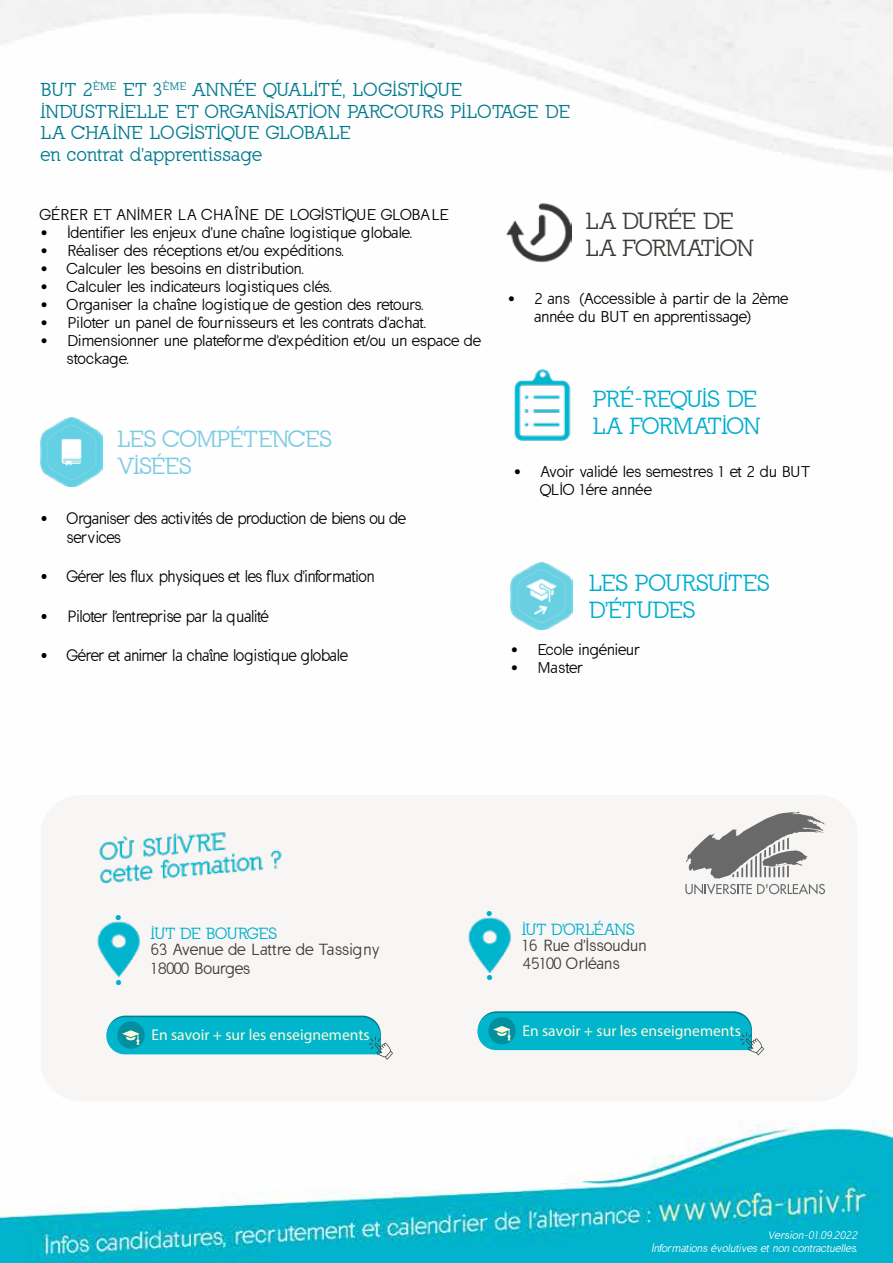
<style>
.page{position:relative;width:893px;height:1263px;background:#fff}
.page>*{position:absolute;margin:0;border:0;box-sizing:border-box;transform-origin:0 0}
.t1{font:22.5px/27px "California";color:#00aecc}
.t2{font:22.5px/27px "California";color:#7bcbe2}
.t3{font:22.5px/27px "California";color:#3d3936}
.t4{font:18px/21.6px "California";letter-spacing:.03em;color:#007a8e}
.t5{font:15.75px/18.9px "California Sans";letter-spacing:.005em;color:#000;scale:.95 1}
.t6{font:15.75px "California Sans";letter-spacing:-.02em;color:#000;scale:.95 1}
.t7{font:15.6px/18.6px "California Sans";color:#3d3936}
.t8{font:15.6px "Myriad Pro";color:#fcfadb}
.t9{font:15.6px "California";color:#00aecc}
.t10{font:15.6px "California Sans";color:#00aecc}
.t11{font:15px/18px "California Sans";letter-spacing:.02em;color:#000}
.t12{font:15px/18px "California Sans";color:#000}
.t13{font:italic 10.5px/12.6px "California Sans";color:#fff;text-align:right}
</style>
<div class="page">
<img style="left:0;top:0;width:893px;height:1263px">
<div style="left:41px;top:795px;width:816px;height:306px;background:#f7f6f5;border-radius:40px"></div>
<img style="left:40px;top:417px;width:62px;height:69px">
<img style="left:507px;top:203px;width:64px;height:62px">
<img style="left:507px;top:367px;width:71px;height:74px">
<img style="left:99px;top:832px;width:183px;height:52px">
<img style="left:97px;top:921px;width:43px;height:56px">
<img style="left:510px;top:562px;width:62px;height:68px">
<svg style="left:106px;top:1015px;width:287px;height:45px"></svg>
<svg style="left:685px;top:812px;width:140px;height:82px"></svg>
<img style="left:468px;top:917px;width:43px;height:56px">
<svg style="left:477px;top:1011px;width:287px;height:44px;background:#2dbcce"></svg>
<p class="t4" style="left:41px;top:79px;width:531px">BUT 2<sup>ÈME</sup> ET 3<sup>ÈME</sup> ANNÉE QUALITÉ, LOGISTIQUE INDUSTRIELLE ET ORGANISATION PARCOURS PILOTAGE DE LA CHAINE LOGISTIQUE GLOBALE<br>en contrat d'apprentissage</p>
<p class="t12" style="left:40px;top:205px;width:410px">GÉRER ET ANIMER LA CHAÎNE DE LOGISTIQUE GLOBALE</p>
<p class="t11" style="left:40px;top:223px;width:373px">• Identifier les enjeux d'une chaîne logistique globale.</p>
<p class="t11" style="left:40px;top:241px;width:305px">• Réaliser des réceptions et/ou expéditions.</p>
<p class="t11" style="left:40px;top:259px;width:265px">• Calculer les besoins en distribution.</p>
<p class="t11" style="left:40px;top:277px;width:293px">• Calculer les indicateurs logistiques clés.</p>
<p class="t11" style="left:40px;top:295px;width:385px">• Organiser la chaîne logistique de gestion des retours.</p>
<p class="t12" style="left:40px;top:313px;width:387px">• Piloter un panel de fournisseurs et les contrats d'achat.</p>
<p class="t11" style="left:67px;top:331px;width:415px;text-indent:-27px">• Dimensionner une plateforme d'expédition et/ou un espace de stockage.</p>
<h1 class="t2" style="left:118px;top:426px;width:215px">LES COMPÉTENCES<br>VISÉES</h1>
<p class="t5" style="left:67px;top:509px;width:358px;text-indent:-27px">• Organiser des activités de production de biens ou de services</p>
<p class="t6" style="left:40px;top:567px;width:353px">• Gérer les flux physiques et les flux d'information</p>
<p class="t6" style="left:40px;top:607px;width:242px">• Piloter l'entreprise par la qualité</p>
<p class="t5" style="left:40px;top:646px;width:325px">• Gérer et animer la chaîne logistique globale</p>
<h1 class="t3" style="left:586px;top:208px;width:169px">LA DURÉE DE<br>LA FORMATION</h1>
<p class="t11" style="left:534px;top:290px;width:255px;text-indent:-27px">• 2 ans (Accessible à partir de la 2ème année du BUT en apprentissage)</p>
<h1 class="t1" style="left:593px;top:385px;width:169px">PRÉ-REQUIS DE<br>LA FORMATION</h1>
<p class="t12" style="left:540px;top:462px;width:271px;text-indent:-27px">• Avoir validé les semestres 1 et 2 du BUT<br>QLIO 1ére année</p>
<h1 class="t1" style="left:589px;top:570px;width:181px">LES POURSUITES<br>D'ÉTUDES</h1>
<p class="t12" style="left:511px;top:641px;width:131px">• Ecole ingénieur</p>
<p class="t11" style="left:511px;top:659px;width:74px">• Master</p>
<p class="t10" style="left:114px;top:909px;width:10px">•</p>
<p class="t10" style="left:114px;top:973px;width:10px">•</p>
<p class="t9" style="left:151px;top:925px;width:127px">IUT DE BOURGES</p>
<p class="t7" style="left:151px;top:940px;width:231px">63 Avenue de Lattre de Tassigny<br>18000 Bourges</p>
<p class="t8" style="left:151px;top:1025px;width:220px">En savoir + sur les enseignements</p>
<p class="t10" style="left:485px;top:904px;width:10px">•</p>
<p class="t10" style="left:485px;top:969px;width:10px">•</p>
<p class="t9" style="left:522px;top:920px;width:114px">IUT D'ORLÉANS</p>
<p class="t7" style="left:522px;top:936px;width:126px">16 Rue d'Issoudun<br>45100 Orléans</p>
<p class="t8" style="left:522px;top:1021px;width:220px">En savoir + sur les enseignements</p>
<p class="t13" style="left:651px;top:1229px;width:210px">Version-01.09.2022<br>Informations évolutives et non contractuelles.</p>
</div>
